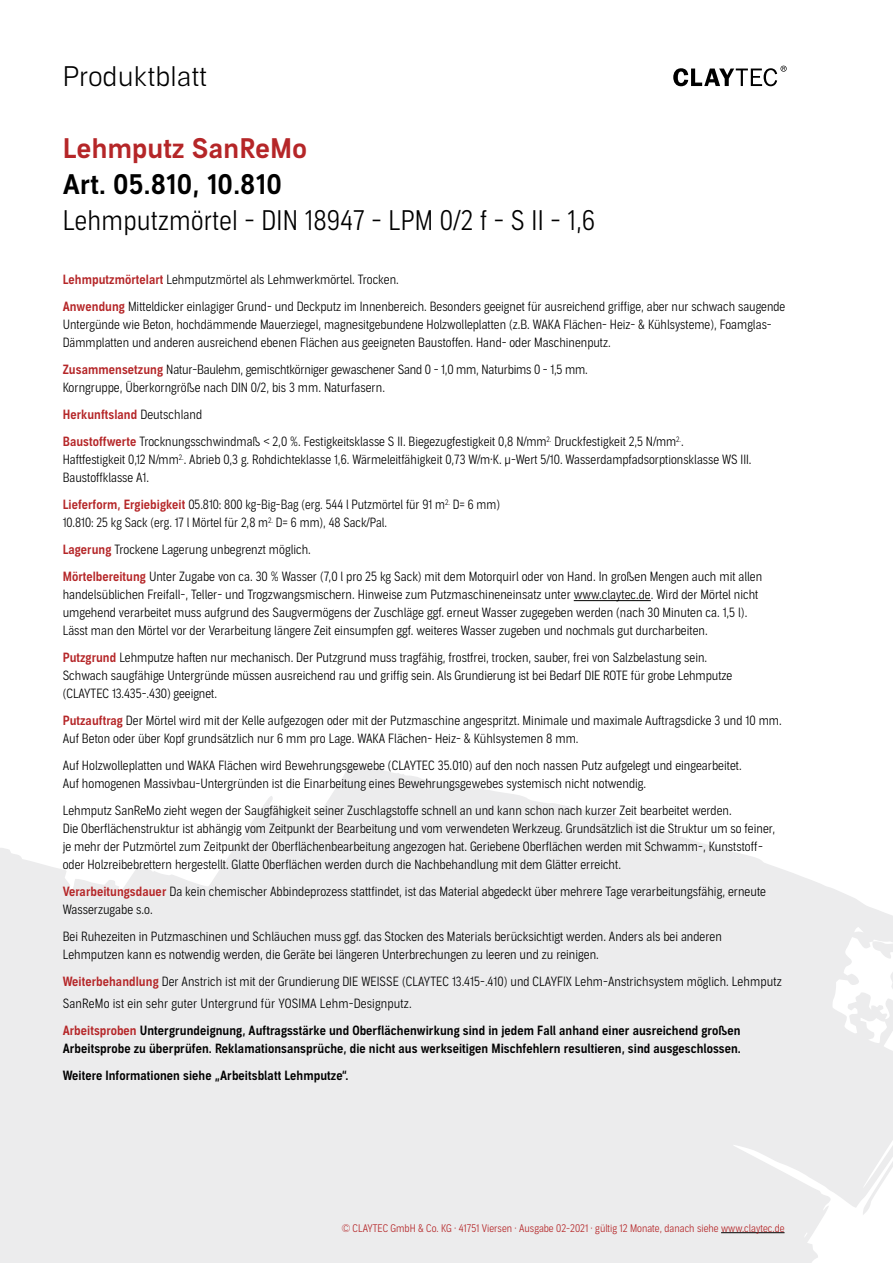
<style>
.page{position:relative;width:893px;height:1263px;background:#fff}
.page>*{position:absolute;margin:0;border:0;box-sizing:border-box;transform-origin:0 0}
.t1{font:300 27px "Aago Condensed";letter-spacing:.01em;color:#000}
.t2{font:27px "Aago Sm";letter-spacing:.01em;color:#000}
.t3{font:27px "Aago Sm";letter-spacing:.01em;color:#b52628}
.t4{font:300 27px "Aago";letter-spacing:.01em;color:#000}
.t5{font:300 12.75px/18px "Aago Condensed";color:#000}
.t6{font:12.75px/18px "Aago Condensed Sm";letter-spacing:.005em;color:#000}
.t7{font:12.75px "Aago Condensed Sm";letter-spacing:.005em;color:#b52628}
.t8{font:300 10.5px "Aago Condensed";color:#b52628}
.s1{font-family:"Aago Condensed Sm";font-weight:400;color:#b52628}
.s2{font-family:"Aago Condensed";font-weight:300;color:#000}
.s3{color:#b52628}
</style>
<div class="page">
<svg style="left:0;top:766px;width:893px;height:496px;fill:#ececed"></svg>
<hr style="left:574px;top:600px;width:77px;height:1px;background:#000">
<hr style="left:721px;top:1232px;width:63px;height:1px;background:#000">
<svg style="left:673px;top:66px;width:114px;height:20px"></svg>
<h1 class="t4" style="left:63px;top:61px;width:146px">Produktblatt</h1>
<h1 class="t3" style="left:63px;top:133px;width:246px">Lehmputz SanReMo</h1>
<h1 class="t2" style="left:63px;top:169px;width:221px">Art. 05.810, 10.810</h1>
<h1 class="t1" style="left:63px;top:206px;width:534px">Lehmputzmörtel - DIN 18947 - LPM 0/2 f - S II - 1,6</h1>
<p class="t5" style="left:63px;top:267px;width:724px;line-height:27px"><span class="s1">Lehmputzmörtelart</span> Lehmputzmörtel als Lehmwerkmörtel. Trocken.<br><span class="s1">Anwendung</span> Mitteldicker einlagiger Grund- und Deckputz im Innenbereich. Besonders geeignet für ausreichend griffige, aber nur schwach saugende</p>
<p class="t5" style="left:63px;top:316px;width:711px">Untergünde wie Beton, hochdämmende Mauerziegel, magnesitgebundene Holzwolleplatten (z.B. WAKA Flächen- Heiz- &amp; Kühlsysteme), Foamglas-<br>Dämmplatten und anderen ausreichend ebenen Flächen aus geeigneten Baustoffen. Hand- oder Maschinenputz.</p>
<p class="t5" style="left:63px;top:361px;width:527px"><span class="s1">Zusammensetzung</span> Natur-Baulehm, gemischtkörniger gewaschener Sand 0 - 1,0 mm, Naturbims 0 - 1,5 mm.<br>Korngruppe, Überkorngröße nach DIN 0/2, bis 3 mm. Naturfasern.</p>
<p class="t7" style="left:63px;top:407px;width:141px">Herkunftsland <span class="s2">Deutschland</span></p>
<p class="t5" style="left:63px;top:433px;width:690px"><span class="s1">Baustoffwerte</span> Trocknungsschwindmaß &lt; 2,0 %. Festigkeitsklasse S II. Biegezugfestigkeit 0,8 N/mm<sup>2.</sup> Druckfestigkeit 2,5 N/mm<sup>2.</sup>.<br>Haftfestigkeit 0,12 N/mm<sup>2.</sup>. Abrieb 0,3 g. Rohdichteklasse 1,6. Wärmeleitfähigkeit 0,73 W/m∙K. µ-Wert 5/10. Wasserdampfadsorptionsklasse WS III.<br>Baustoffklasse A1.</p>
<p class="t5" style="left:63px;top:496px;width:439px"><span class="s1">Lieferform, Ergiebigkeit</span> 05.810: 800 kg-Big-Bag (erg. 544 l Putzmörtel für 91 m<sup>2.</sup> D= 6 mm)<br>10.810: 25 kg Sack (erg. 17 l Mörtel für 2,8 m<sup>2.</sup> D= 6 mm), 48 Sack/Pal.</p>
<p class="t5" style="left:63px;top:537px;width:701px;line-height:27px"><span class="s1">Lagerung</span> Trockene Lagerung unbegrenzt möglich.<br><span class="s1">Mörtelbereitung</span> Unter Zugabe von ca. 30 % Wasser (7,0 l pro 25 kg Sack) mit dem Motorquirl oder von Hand. In großen Mengen auch mit allen</p>
<p class="t5" style="left:63px;top:586px;width:697px">handelsüblichen Freifall-, Teller- und Trogzwangsmischern. Hinweise zum Putzmaschineneinsatz unter www.claytec.de. Wird der Mörtel nicht umgehend verarbeitet muss aufgrund des Saugvermögens der Zuschläge ggf. erneut Wasser zugegeben werden (nach 30 Minuten ca. 1,5 l).<br>Lässt man den Mörtel vor der Verarbeitung längere Zeit einsumpfen ggf. weiteres Wasser zugeben und nochmals gut durcharbeiten.</p>
<p class="t5" style="left:63px;top:649px;width:671px"><span class="s1">Putzgrund</span> Lehmputze haften nur mechanisch. Der Putzgrund muss tragfähig, frostfrei, trocken, sauber, frei von Salzbelastung sein.<br>Schwach saugfähige Untergründe müssen ausreichend rau und griffig sein. Als Grundierung ist bei Bedarf DIE ROTE für grobe Lehmputze (CLAYTEC 13.435-.430) geeignet.</p>
<p class="t5" style="left:63px;top:712px;width:721px"><span class="s1">Putzauftrag</span> Der Mörtel wird mit der Kelle aufgezogen oder mit der Putzmaschine angespritzt. Minimale und maximale Auftragsdicke 3 und 10 mm.<br>Auf Beton oder über Kopf grundsätzlich nur 6 mm pro Lage. WAKA Flächen- Heiz- &amp; Kühlsystemen 8 mm.</p>
<p class="t5" style="left:63px;top:757px;width:680px">Auf Holzwolleplatten und WAKA Flächen wird Bewehrungsgewebe (CLAYTEC 35.010) auf den noch nassen Putz aufgelegt und eingearbeitet.<br>Auf homogenen Massivbau-Untergründen ist die Einarbeitung eines Bewehrungsgewebes systemisch nicht notwendig.</p>
<p class="t5" style="left:63px;top:802px;width:714px">Lehmputz SanReMo zieht wegen der Saugfähigkeit seiner Zuschlagstoffe schnell an und kann schon nach kurzer Zeit bearbeitet werden.<br>Die Oberflächenstruktur ist abhängig vom Zeitpunkt der Bearbeitung und vom verwendeten Werkzeug. Grundsätzlich ist die Struktur um so feiner, je mehr der Putzmörtel zum Zeitpunkt der Oberflächenbearbeitung angezogen hat. Geriebene Oberflächen werden mit Schwamm-, Kunststoff&shy;oder Holzreibebrettern hergestellt. Glatte Oberflächen werden durch die Nachbehandlung mit dem Glätter erreicht.</p>
<p class="t5" style="left:63px;top:883px;width:705px"><span class="s1">Verarbeitungsdauer</span> Da kein chemischer Abbindeprozess stattfindet, ist das Material abgedeckt über mehrere Tage verarbeitungsfähig, erneute<br>Wasserzugabe s.o.</p>
<p class="t5" style="left:63px;top:928px;width:661px">Bei Ruhezeiten in Putzmaschinen und Schläuchen muss ggf. das Stocken des Materials berücksichtigt werden. Anders als bei anderen<br>Lehmputzen kann es notwendig werden, die Geräte bei längeren Unterbrechungen zu leeren und zu reinigen.</p>
<p class="t5" style="left:63px;top:971px;width:721px;line-height:21.6px"><span class="s1">Weiterbehandlung</span> Der Anstrich ist mit der Grundierung DIE WEISSE (CLAYTEC 13.415-.410) und CLAYFIX Lehm-Anstrichsystem möglich. Lehmputz<br>SanReMo ist ein sehr guter Untergrund für YOSIMA Lehm-Designputz.</p>
<p class="t6" style="left:63px;top:1022px;width:680px"><span class="s3">Arbeitsproben</span> Untergrundeignung, Auftragsstärke und Oberflächenwirkung sind in jedem Fall anhand einer ausreichend großen<br>Arbeitsprobe zu überprüfen. Reklamationsansprüche, die nicht aus werkseitigen Mischfehlern resultieren, sind ausgeschlossen.</p>
<p class="t6" style="left:63px;top:1067px;width:287px">Weitere Informationen siehe „Arbeitsblatt Lehmputze“.</p>
<p class="t8" style="left:342px;top:1222px;width:444px">© CLAYTEC GmbH &amp; Co. KG · 41751 Viersen · Ausgabe 02-2021 · gültig 12 Monate, danach siehe www.claytec.de</p>
</div>
